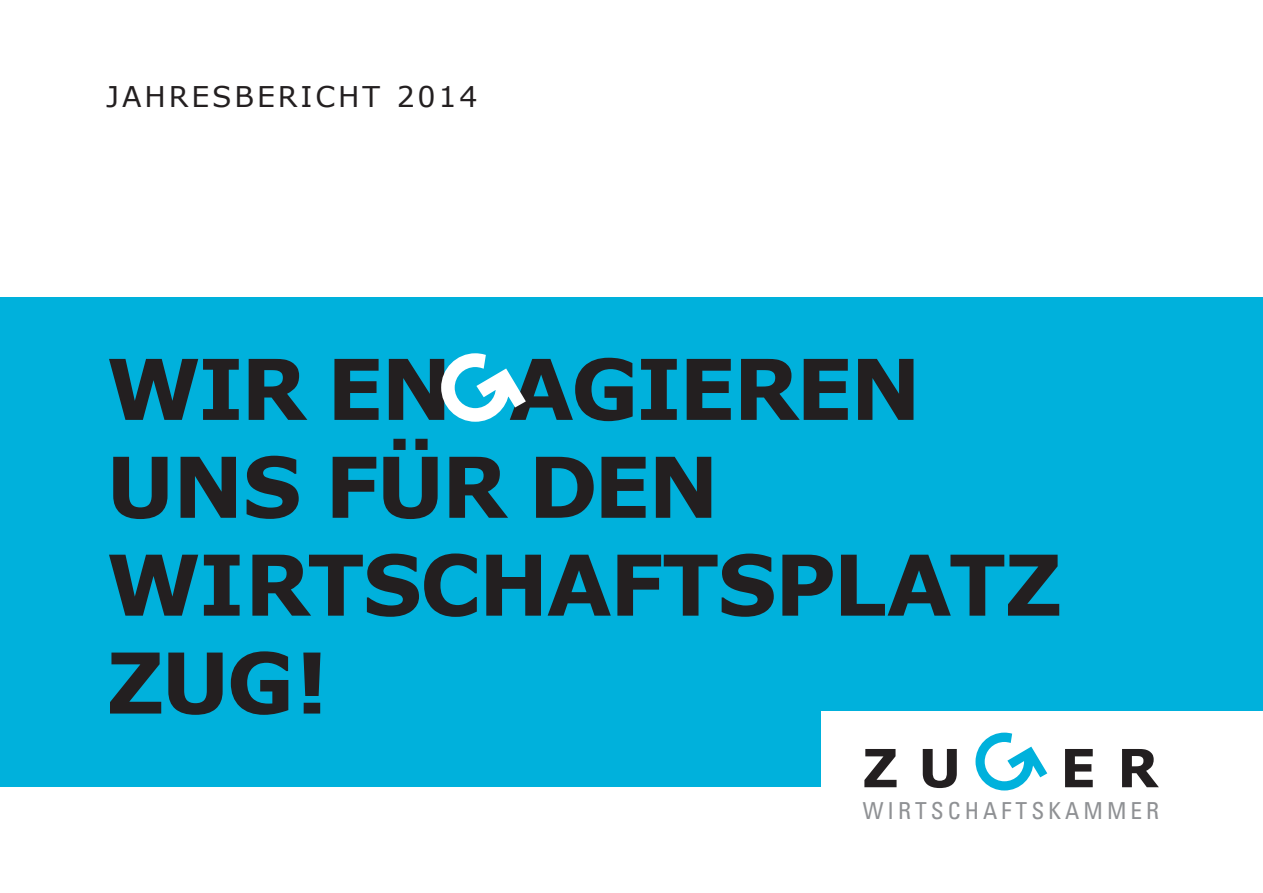
<style>
.page{position:relative;width:1263px;height:893px;background:#fff}
.page>*{position:absolute;margin:0;border:0;box-sizing:border-box;transform-origin:0 0}
.t1{font:700 83.85px/97.9px "Verdana";letter-spacing:-.035em;color:#231f20}
.t2{font:28.5px "Verdana";letter-spacing:.1em;color:#231f20}
.t3{font:condensed 23.4px "Univers";letter-spacing:.17em;color:#8f9194}
</style>
<div class="page">
<div style="left:0;top:298px;width:1263px;height:489px;background:#00b1dc"></div>
<div style="left:822px;top:712px;width:441px;height:181px;background:#fff"></div>
<svg style="left:864px;top:749px;width:32px;height:38px"></svg>
<svg style="left:923px;top:749px;width:34px;height:39px"></svg>
<svg style="left:1122px;top:749px;width:37px;height:38px"></svg>
<svg style="left:975px;top:733px;width:72px;height:57px"></svg>
<svg style="left:1065px;top:749px;width:28px;height:38px"></svg>
<svg style="left:441px;top:353px;width:85px;height:69px"></svg>
<p class="t2" style="left:106px;top:78px;width:373px">JAHRESBERICHT 2014</p>
<p class="t1" style="left:106px;top:338px;width:957px">WIR EN AGIEREN<br>UNS FÜR DEN<br>WIRTSCHAFTSPLATZ<br>ZUG!</p>
<p class="t3" style="left:863px;top:796px;width:298px">WIRTSCHAFTSKAMMER</p>
</div>
